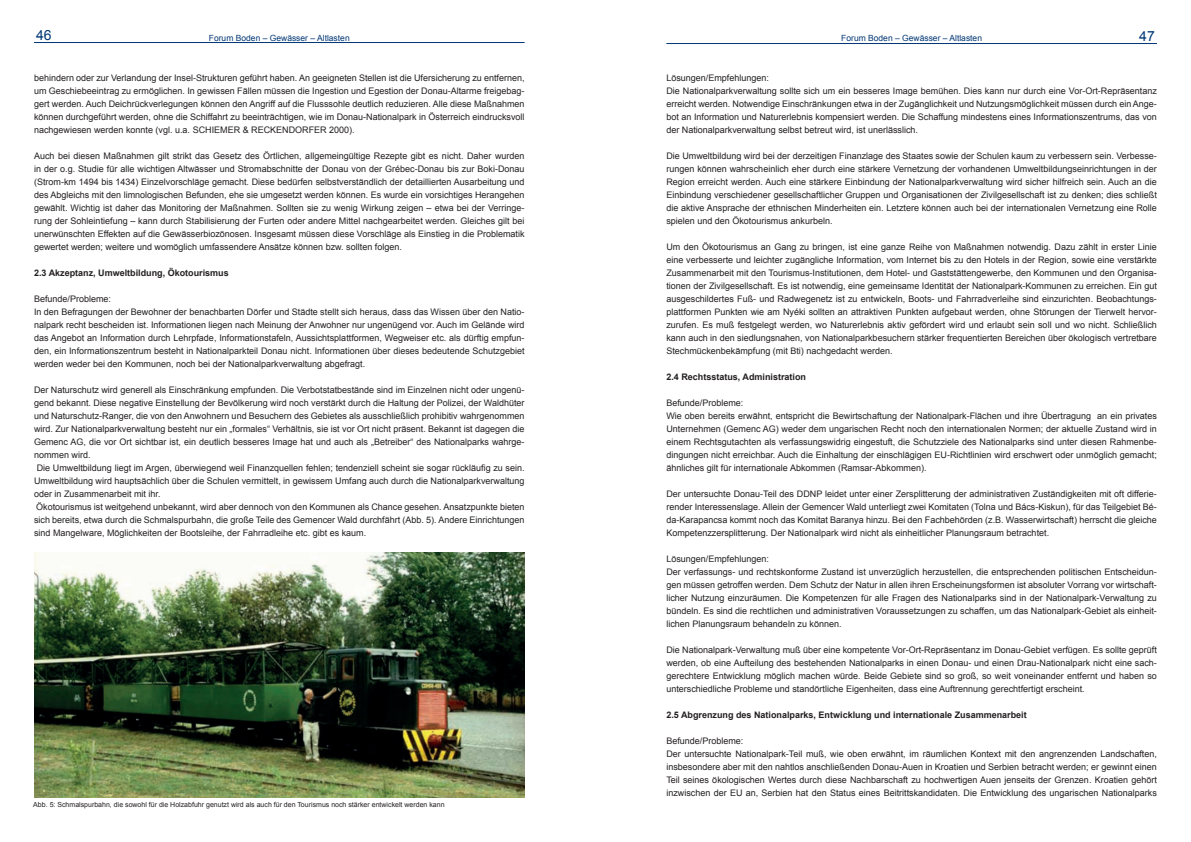
<style>
.page{position:relative;width:1191px;height:842px;background:#fff}
.page>*{position:absolute;margin:0;border:0;box-sizing:border-box;transform-origin:0 0}
.t1{font:14px "Arial";color:#013775}
.t2{font:9px/13px "Arial";color:#231f20;text-align:justify}
.t3{font:700 9px "Arial";color:#231f20}
.t4{font:8.5px "Arial";color:#013775}
.t5{font:7px "Arial";color:#231f20}
</style>
<div class="page">
<hr style="left:34px;top:42px;width:490px;height:1px;background:#013775">
<hr style="left:666px;top:43px;width:491px;height:1px;background:#013775">
<img style="left:34px;top:553px;width:490px;height:244px">
<h1 class="t1" style="left:36px;top:26px;width:17px">46</h1>
<p class="t4" style="left:209px;top:32px;width:142px">Forum Boden – Gewässer – Altlasten</p>
<p class="t4" style="left:841px;top:32px;width:142px">Forum Boden – Gewässer – Altlasten</p>
<h1 class="t1" style="left:1139px;top:27px;width:17px">47</h1>
<p class="t2" style="left:34px;top:71px;width:492px">behindern oder zur Verlandung der Insel-Strukturen geführt haben. An geeigneten Stellen ist die Ufersicherung zu entfernen, um Geschiebeeintrag zu ermöglichen. In gewissen Fällen müssen die Ingestion und Egestion der Donau-Altarme freigebag&shy;gert werden. Auch Deichrückverlegungen können den Angriff auf die Flusssohle deutlich reduzieren. Alle diese Maßnahmen können durchgeführt werden, ohne die Schiffahrt zu beeinträchtigen, wie im Donau-Nationalpark in Österreich eindrucksvoll nachgewiesen werden konnte (vgl. u.a. SCHIEMER &amp; RECKENDORFER 2000).</p>
<p class="t2" style="left:34px;top:149px;width:492px">Auch bei diesen Maßnahmen gilt strikt das Gesetz des Örtlichen, allgemeingültige Rezepte gibt es nicht. Daher wurden in der o.g. Studie für alle wichtigen Altwässer und Stromabschnitte der Donau von der Grébec-Donau bis zur Boki-Donau (Strom-km 1494 bis 1434) Einzelvorschläge gemacht. Diese bedürfen selbstverständlich der detaillierten Ausarbeitung und des Abgleichs mit den limnologischen Befunden, ehe sie umgesetzt werden können. Es wurde ein vorsichtiges Herangehen gewählt. Wichtig ist daher das Monitoring der Maßnahmen. Sollten sie zu wenig Wirkung zeigen – etwa bei der Verringe&shy;rung der Sohleintiefung – kann durch Stabilisierung der Furten oder andere Mittel nachgearbeitet werden. Gleiches gilt bei unerwünschten Effekten auf die Gewässerbiozönosen. Insgesamt müssen diese Vorschläge als Einstieg in die Problematik gewertet werden; weitere und womöglich umfassendere Ansätze können bzw. sollten folgen.</p>
<p class="t3" style="left:34px;top:267px;width:196px">2.3 Akzeptanz, Umweltbildung, Ökotourismus</p>
<p class="t2" style="left:34px;top:292px;width:492px;text-align:left">Befunde/Probleme:<br>In den Befragungen der Bewohner der benachbarten Dörfer und Städte stellt sich heraus, dass das Wissen über den Natio&shy;nalpark recht bescheiden ist. Informationen liegen nach Meinung der Anwohner nur ungenügend vor. Auch im Gelände wird das Angebot an Information durch Lehrpfade, Informationstafeln, Aussichtsplattformen, Wegweiser etc. als dürftig empfun&shy;den, ein Informationszentrum besteht in Nationalparkteil Donau nicht. Informationen über dieses bedeutende Schutzgebiet werden weder bei den Kommunen, noch bei der Nationalparkverwaltung abgefragt.</p>
<p class="t2" style="left:34px;top:383px;width:492px;text-align:left">Der Naturschutz wird generell als Einschränkung empfunden. Die Verbotstatbestände sind im Einzelnen nicht oder ungenü&shy;gend bekannt. Diese negative Einstellung der Bevölkerung wird noch verstärkt durch die Haltung der Polizei, der Waldhüter und Naturschutz-Ranger, die von den Anwohnern und Besuchern des Gebietes als ausschließlich prohibitiv wahrgenommen wird. Zur Nationalparkverwaltung besteht nur ein „formales“ Verhältnis, sie ist vor Ort nicht präsent. Bekannt ist dagegen die Gemenc AG, die vor Ort sichtbar ist, ein deutlich besseres Image hat und auch als „Betreiber“ des Nationalparks wahrge&shy;nommen wird.<br>Die Umweltbildung liegt im Argen, überwiegend weil Finanzquellen fehlen; tendenziell scheint sie sogar rückläufig zu sein.<br>Umweltbildung wird hauptsächlich über die Schulen vermittelt, in gewissem Umfang auch durch die Nationalparkverwaltung oder in Zusammenarbeit mit ihr.<br>Ökotourismus ist weitgehend unbekannt, wird aber dennoch von den Kommunen als Chance gesehen. Ansatzpunkte bieten sich bereits, etwa durch die Schmalspurbahn, die große Teile des Gemencer Wald durchfährt (Abb. 5). Andere Einrichtungen sind Mangelware, Möglichkeiten der Bootsleihe, der Fahrradleihe etc. gibt es kaum.</p>
<p class="t2" style="left:666px;top:71px;width:492px;text-align:left">Lösungen/Empfehlungen:<br>Die Nationalparkverwaltung sollte sich um ein besseres Image bemühen. Dies kann nur durch eine Vor-Ort-Repräsentanz erreicht werden. Notwendige Einschränkungen etwa in der Zugänglichkeit und Nutzungsmöglichkeit müssen durch ein Ange&shy;bot an Information und Naturerlebnis kompensiert werden. Die Schaffung mindestens eines Informationszentrums, das von der Nationalparkverwaltung selbst betreut wird, ist unerlässlich.</p>
<p class="t2" style="left:666px;top:149px;width:492px">Die Umweltbildung wird bei der derzeitigen Finanzlage des Staates sowie der Schulen kaum zu verbessern sein. Verbesse&shy;rungen können wahrscheinlich eher durch eine stärkere Vernetzung der vorhandenen Umweltbildungseinrichtungen in der Region erreicht werden. Auch eine stärkere Einbindung der Nationalparkverwaltung wird sicher hilfreich sein. Auch an die Einbindung verschiedener gesellschaftlicher Gruppen und Organisationen der Zivilgesellschaft ist zu denken; dies schließt die aktive Ansprache der ethnischen Minderheiten ein. Letztere können auch bei der internationalen Vernetzung eine Rolle spielen und den Ökotourismus ankurbeln.</p>
<p class="t2" style="left:666px;top:240px;width:492px">Um den Ökotourismus an Gang zu bringen, ist eine ganze Reihe von Maßnahmen notwendig. Dazu zählt in erster Linie eine verbesserte und leichter zugängliche Information, vom Internet bis zu den Hotels in der Region, sowie eine verstärkte Zusammenarbeit mit den Tourismus-Institutionen, dem Hotel- und Gaststättengewerbe, den Kommunen und den Organisa&shy;tionen der Zivilgesellschaft. Es ist notwendig, eine gemeinsame Identität der Nationalpark-Kommunen zu erreichen. Ein gut ausgeschildertes Fuß- und Radwegenetz ist zu entwickeln, Boots- und Fahrradverleihe sind einzurichten. Beobachtungs&shy;plattformen Punkten wie am Nyéki sollten an attraktiven Punkten aufgebaut werden, ohne Störungen der Tierwelt hervor&shy;zurufen. Es muß festgelegt werden, wo Naturerlebnis aktiv gefördert wird und erlaubt sein soll und wo nicht. Schließlich kann auch in den siedlungsnahen, von Nationalparkbesuchern stärker frequentierten Bereichen über ökologisch vertretbare Stechmückenbekämpfung (mit Bti) nachgedacht werden.</p>
<p class="t3" style="left:666px;top:370px;width:141px">2.4 Rechtsstatus, Administration</p>
<p class="t2" style="left:666px;top:396px;width:492px;text-align:left">Befunde/Probleme:<br>Wie oben bereits erwähnt, entspricht die Bewirtschaftung der Nationalpark-Flächen und ihre Übertragung an ein privates Unternehmen (Gemenc AG) weder dem ungarischen Recht noch den internationalen Normen; der aktuelle Zustand wird in einem Rechtsgutachten als verfassungswidrig eingestuft, die Schutzziele des Nationalparks sind unter diesen Rahmenbe&shy;dingungen nicht erreichbar. Auch die Einhaltung der einschlägigen EU-Richtlinien wird erschwert oder unmöglich gemacht; ähnliches gilt für internationale Abkommen (Ramsar-Abkommen).</p>
<p class="t2" style="left:666px;top:487px;width:492px">Der untersuchte Donau-Teil des DDNP leidet unter einer Zersplitterung der administrativen Zuständigkeiten mit oft differie&shy;render Interessenslage. Allein der Gemencer Wald unterliegt zwei Komitaten (Tolna und Bács-Kiskun), für das Teilgebiet Bé&shy;da-Karapancsa kommt noch das Komitat Baranya hinzu. Bei den Fachbehörden (z.B. Wasserwirtschaft) herrscht die gleiche Kompetenzzersplitterung. Der Nationalpark wird nicht als einheitlicher Planungsraum betrachtet.</p>
<p class="t2" style="left:666px;top:552px;width:492px;text-align:left">Lösungen/Empfehlungen:<br>Der verfassungs- und rechtskonforme Zustand ist unverzüglich herzustellen, die entsprechenden politischen Entscheidun&shy;gen müssen getroffen werden. Dem Schutz der Natur in allen ihren Erscheinungsformen ist absoluter Vorrang vor wirtschaft&shy;licher Nutzung einzuräumen. Die Kompetenzen für alle Fragen des Nationalparks sind in der Nationalpark-Verwaltung zu bündeln. Es sind die rechtlichen und administrativen Voraussetzungen zu schaffen, um das Nationalpark-Gebiet als einheit&shy;lichen Planungsraum behandeln zu können.</p>
<p class="t2" style="left:666px;top:643px;width:492px">Die Nationalpark-Verwaltung muß über eine kompetente Vor-Ort-Repräsentanz im Donau-Gebiet verfügen. Es sollte geprüft werden, ob eine Aufteilung des bestehenden Nationalparks in einen Donau- und einen Drau-Nationalpark nicht eine sach&shy;gerechtere Entwicklung möglich machen würde. Beide Gebiete sind so groß, so weit voneinander entfernt und haben so unterschiedliche Probleme und standörtliche Eigenheiten, dass eine Auftrennung gerechtfertigt erscheint.</p>
<p class="t3" style="left:666px;top:708px;width:362px">2.5 Abgrenzung des Nationalparks, Entwicklung und internationale Zusammenarbeit</p>
<p class="t2" style="left:666px;top:734px;width:492px;text-align:left">Befunde/Probleme:<br>Der untersuchte Nationalpark-Teil muß, wie oben erwähnt, im räumlichen Kontext mit den angrenzenden Landschaften, insbesondere aber mit den nahtlos anschließenden Donau-Auen in Kroatien und Serbien betracht werden; er gewinnt einen Teil seines ökologischen Wertes durch diese Nachbarschaft zu hochwertigen Auen jenseits der Grenzen. Kroatien gehört inzwischen der EU an, Serbien hat den Status eines Beitrittskandidaten. Die Entwicklung des ungarischen Nationalparks</p>
<p class="t5" style="left:33px;top:800px;width:413px">Abb. 5: Schmalspurbahn, die sowohl für die Holzabfuhr genutzt wird als auch für den Tourismus noch stärker entwickelt werden kann</p>
</div>
